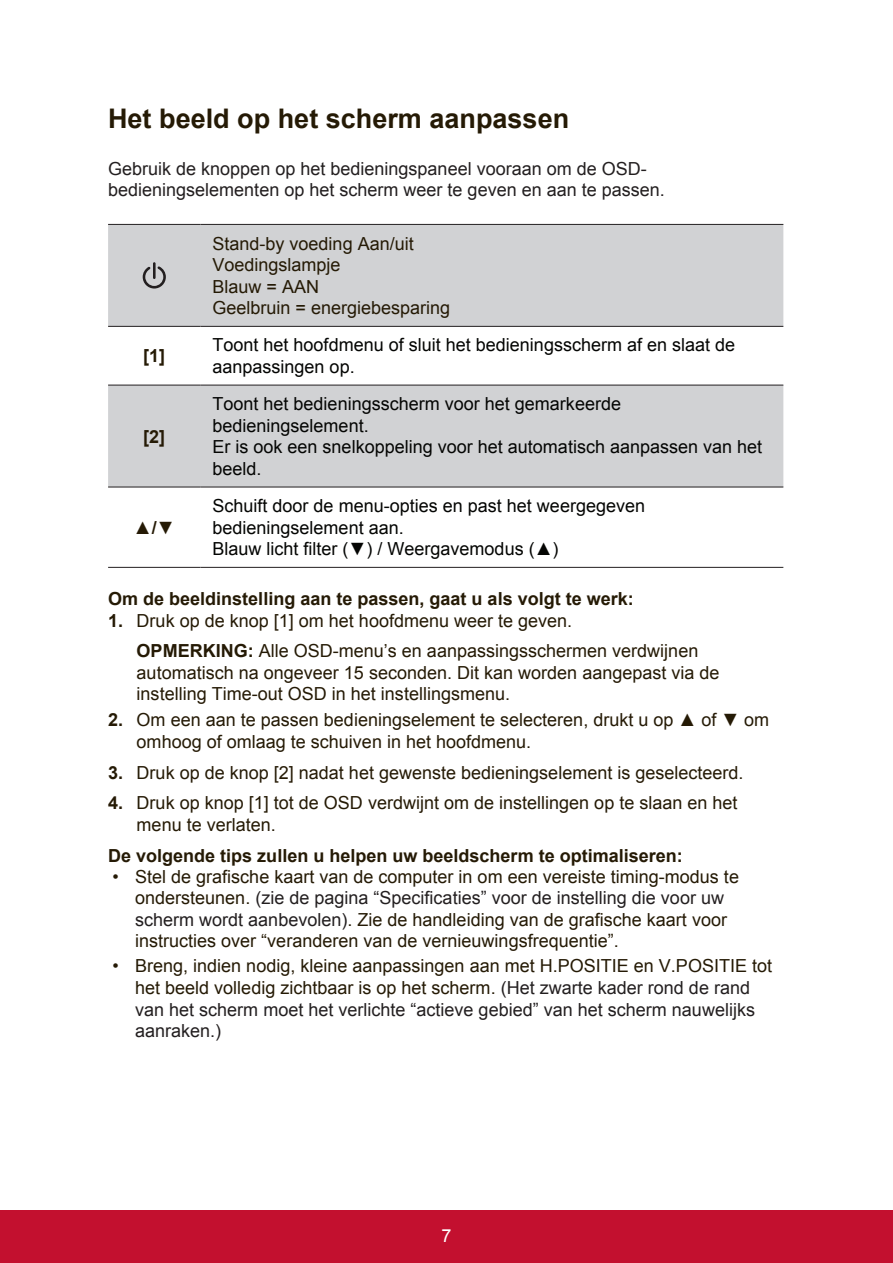
<style>
.page{position:relative;width:893px;height:1263px;background:#fff}
.page>*{position:absolute;margin:0;border:0;box-sizing:border-box;transform-origin:0 0}
.t1{font:700 27px "Arial";color:#251a05}
.t2{font:18px/21.6px "Arial";color:#251a05}
.t3{font:18px/21.6px "Arial";color:#040503}
.t4{font:700 18px "Arial";color:#251a05}
.t5{font:18px/21.6px "Arial";color:#231f20}
.t6{font:18px "Arial";color:#fff}
.s1{font-weight:700}
.s2{color:#231f20}
</style>
<div class="page">
<div style="left:0;top:1210px;width:892px;height:53px;background:#c3102f"></div>
<svg style="left:108px;top:225px;width:675px;height:261px;fill:#d1d2d4"></svg>
<hr style="left:108px;top:224px;width:92px;height:1px;background:#231f20">
<hr style="left:200px;top:224px;width:583px;height:1px;background:#231f20">
<hr style="left:108px;top:326px;width:92px;height:1px;background:#231f20">
<hr style="left:200px;top:326px;width:583px;height:1px;background:#231f20">
<hr style="left:108px;top:385px;width:92px;height:1px;background:#231f20">
<hr style="left:200px;top:385px;width:583px;height:1px;background:#231f20">
<hr style="left:108px;top:486px;width:92px;height:1px;background:#231f20">
<hr style="left:200px;top:486px;width:583px;height:1px;background:#231f20">
<hr style="left:108px;top:567px;width:92px;height:1px;background:#231f20">
<hr style="left:200px;top:567px;width:583px;height:1px;background:#231f20">
<svg style="left:143px;top:262px;width:23px;height:26px"></svg>
<h1 class="t1" style="left:108px;top:100px;width:462px">Het beeld op het scherm aanpassen</h1>
<p class="t5" style="left:108px;top:158px;width:558px">Gebruik de knoppen op het bedieningspaneel vooraan om de OSD&shy;bedieningselementen op het scherm weer te geven en aan te passen.</p>
<p class="t2" style="left:212px;top:233px;width:239px">Stand-by voeding Aan/uit<br>Voedingslampje<br>Blauw = AAN<br>Geelbruin = energiebesparing</p>
<p class="t4" style="left:143px;top:344px;width:23px">[1]</p>
<p class="t3" style="left:212px;top:334px;width:524px">Toont het hoofdmenu of sluit het bedieningsscherm af en slaat de aanpassingen op.</p>
<p class="t4" style="left:143px;top:424px;width:23px">[2]</p>
<p class="t3" style="left:212px;top:393px;width:551px">Toont het bedieningsscherm voor het gemarkeerde bedieningselement.<br>Er is ook een snelkoppeling voor het automatisch aanpassen van het beeld.</p>
<p class="t3" style="left:212px;top:495px;width:434px">Schuift door de menu-opties en past het weergegeven bedieningselement aan.<br>Blauw licht filter (▼) / Weergavemodus (▲)</p>
<p class="t4" style="left:108px;top:586px;width:527px">Om de beeldinstelling aan te passen, gaat u als volgt te werk:</p>
<p class="t2" style="left:137px;top:605px;width:563px;line-height:30.6px;text-indent:-28px"><span class="s1">1.</span> Druk op de knop [1] om het hoofdmenu weer te geven.<br><span class="s1">OPMERKING:</span> Alle OSD-menu’s en aanpassingsschermen verdwijnen</p>
<p class="t2" style="left:137px;top:662px;width:584px">automatisch na ongeveer 15 seconden. Dit kan worden aangepast via de instelling Time-out OSD in het instellingsmenu.</p>
<p class="t2" style="left:137px;top:709px;width:633px;text-indent:-28px"><span class="s1">2.</span> Om een aan te passen bedieningselement te selecteren, drukt u op ▲ of ▼ om omhoog of omlaag te schuiven in het hoofdmenu.</p>
<p class="t2" style="left:108px;top:761px;width:636px"><span class="s1">3.</span> Druk op de knop [2] nadat het gewenste bedieningselement is geselecteerd.</p>
<p class="t2" style="left:137px;top:792px;width:602px;text-indent:-28px"><span class="s1">4.</span> Druk op knop [1] tot de OSD verdwijnt om de instellingen op te slaan en het menu te verlaten.</p>
<p class="t4" style="left:108px;top:843px;width:576px">De volgende tips zullen u helpen uw beeldscherm te optimaliseren:</p>
<p class="t2" style="left:135px;top:865px;width:605px;text-indent:-22px">• Stel de grafische kaart van de computer in om een vereiste timing-modus te ondersteunen. <span class="s2">(zie de pagina “Specificaties” voor de instelling die voor uw scherm wordt aanbevolen)</span>. Zie de handleiding van de grafische kaart voor instructies over “veranderen van de vernieuwingsfrequentie”.</p>
<p class="t2" style="left:135px;top:955px;width:638px;text-indent:-22px">• Breng, indien nodig, kleine aanpassingen aan met H.POSITIE en V.POSITIE tot het beeld volledig zichtbaar is op het scherm. <span class="s2">(Het zwarte kader rond de rand van het scherm moet het verlichte “actieve gebied” van het scherm nauwelijks aanraken.)</span></p>
<p class="t4" style="left:134px;top:515px;width:42px">▲/▼</p>
<p class="t6" style="left:441px;top:1223px;width:12px">7</p>
</div>
